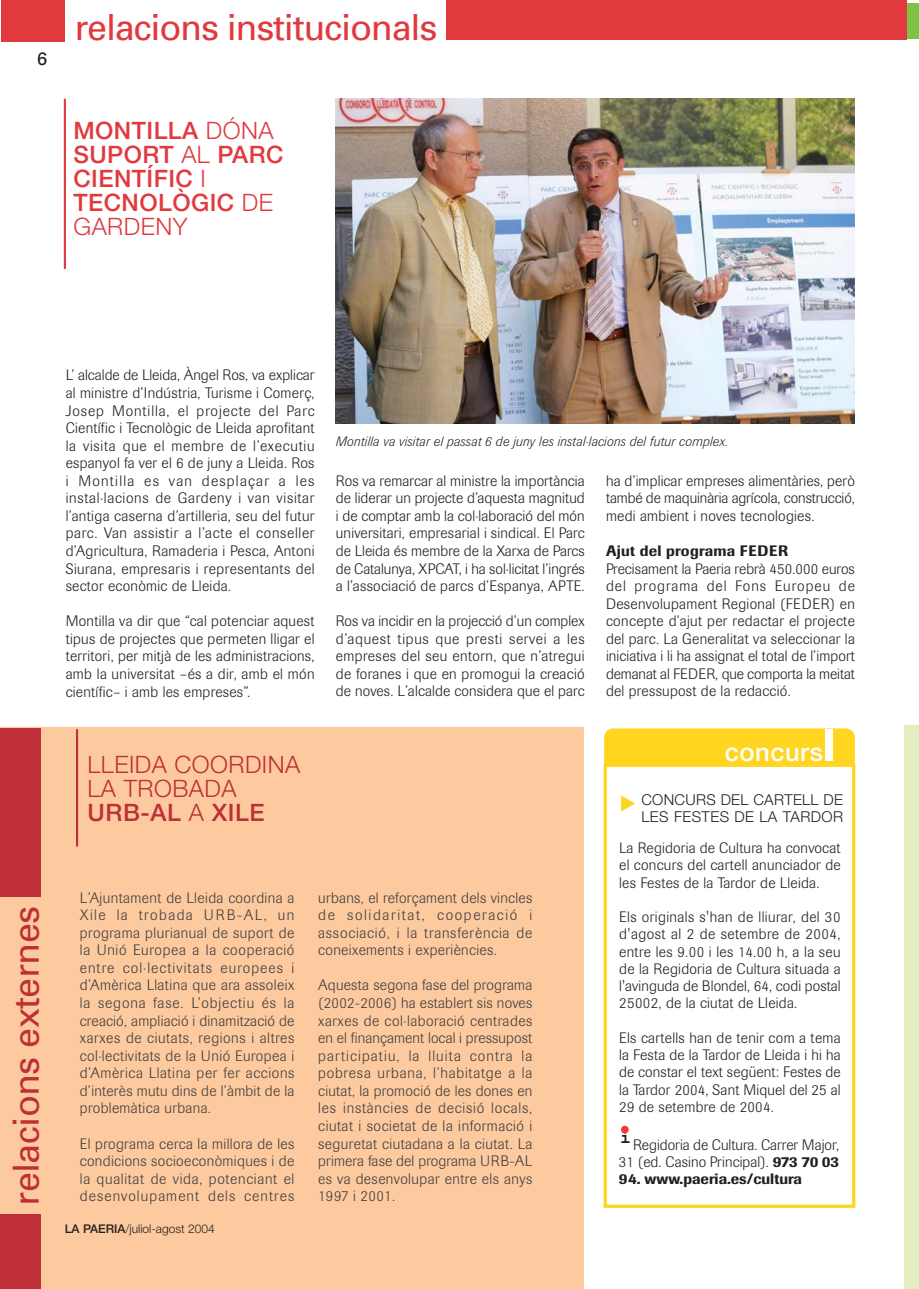
<style>
.page{position:relative;width:919px;height:1289px;background:#fff}
.page>*{position:absolute;margin:0;border:0;box-sizing:border-box;transform-origin:0 0}
.t1{font:36px "Univers";letter-spacing:-.035em;color:#e1393e}
.t2{font:36px "Univers";letter-spacing:-.015em;color:#be2f37}
.t3{font:500 25.5px "Helvetica Neue";letter-spacing:.02em;color:#fff}
.t4{font:500 24px/24px "Helvetica Neue";letter-spacing:.02em;color:#e1393e}
.t5{font:300 24px/24px "Helvetica Neue";letter-spacing:.02em;color:#be2f37}
.t6{font:18px "Univers";color:#231f20}
.t7{font:300 15px/17.5px "Imago";letter-spacing:.02em;color:#231f20;text-align:justify}
.t8{font:300 15px/17.5px "Imago";letter-spacing:.03em;color:#3f3d3d;text-align:justify}
.t9{font:300 15px/17.2px "Helvetica Neue";letter-spacing:.02em;color:#231f20}
.t10{font:500 15px "Imago";color:#231f20}
.t11{font:500 15px "Imago";letter-spacing:.02em;color:#231f20}
.t12{font:italic 300 13.5px "Imago";letter-spacing:.02em;color:#231f20}
.t13{font:300 12px "Helvetica Neue";color:#231f20}
.s1{font-weight:300}
.s2{font-weight:500}
</style>
<div class="page">
<div style="left:904px;top:725px;width:14px;height:563px;background:#e3eec0"></div>
<div style="left:0;top:727px;width:584px;height:561px;background:#fdca9f"></div>
<img style="left:335px;top:99px;width:519px;height:325px">
<hr style="left:64px;top:99px;width:2px;height:170px;background:#e1393e">
<hr style="left:76px;top:729px;width:2px;height:117px;background:#bf2f37">
<div style="left:1px;top:1214px;width:40px;height:74px;background:#be2f37"></div>
<div style="left:1px;top:728px;width:40px;height:168px;background:#be2f37"></div>
<div style="left:906px;top:3px;width:12px;height:36px;background:#7dc242"></div>
<div style="left:446px;top:0;width:460px;height:40px;background:#e1393e"></div>
<div style="left:1px;top:0;width:64px;height:42px;background:#e1393e"></div>
<div style="left:604px;top:728px;width:250px;height:55px;background:#ffd51f;border:3px solid #ffd51f;border-radius:7px"></div>
<div style="left:603px;top:763px;width:252px;height:444px;background:#fff;border:3px solid #ffd51f"></div>
<div style="left:824px;top:729px;width:8px;height:32px;background:#fff"></div>
<svg style="left:621px;top:795px;width:14px;height:16px"></svg>
<div style="left:621px;top:1126px;width:7px;height:6px;background:#ef3e33;border-radius:50%"></div>
<div style="left:621px;top:1125px;width:7px;height:8px;border:2px solid #ef3e33;border-radius:50%"></div>
<p class="t6" style="left:37px;top:52px;width:12px">6</p>
<h1 class="t1" style="left:74px;top:14px;width:364px">relacions institucionals</h1>
<h3 class="t4" style="left:73px;top:121px;width:211px">MONTILLA <span class="s1">DÓNA<br></span>SUPORT <span class="s1">AL</span> PARC<br>CIENTÍFIC <span class="s1">I<br></span>TECNOLÒGIC <span class="s1">DE<br>GARDENY</span></h3>
<h1 class="t2" style="left:13px;top:1205px;width:301px;rotate:-90deg">relacions externes</h1>
<p class="t7" style="left:66px;top:368px;width:250px">L’ alcalde de Lleida, Àngel Ros, va explicar al ministre d’Indústria, Turisme i Comerç, Josep Montilla, el projecte del Parc Científic i Tecnològic de Lleida aprofitant la visita que el membre de l’executiu espanyol fa ver el 6 de juny a Lleida. Ros i Montilla es van desplaçar a les instal·lacions de Gardeny i van visitar l’antiga caserna d’artilleria, seu del futur parc. Van assistir a l’acte el conseller d’Agricultura, Ramaderia i Pesca, Antoni Siurana, empresaris i representants del sector econòmic de Lleida.</p>
<p class="t7" style="left:66px;top:613px;width:250px">Montilla va dir que “cal potenciar aquest tipus de projectes que permeten lligar el territori, per mitjà de les administracions, amb la universitat –és a dir, amb el món científic– i amb les empreses”.</p>
<h3 class="t5" style="left:88px;top:754px;width:214px">LLEIDA COORDINA<br>LA TROBADA<br><span class="s2">URB-AL</span> A <span class="s2">XILE</span></h3>
<p class="t12" style="left:335px;top:436px;width:394px">Montilla va visitar el passat 6 de juny les instal·lacions del futur complex.</p>
<p class="t7" style="left:336px;top:473px;width:250px">Ros va remarcar al ministre la importància de liderar un projecte d’aquesta magnitud i de comptar amb la col·laboració del món universitari, empresarial i sindical. El Parc de Lleida és membre de la Xarxa de Parcs de Catalunya, XPCAT, i ha sol·licitat l’ingrés a l’associació de parcs d’Espanya, APTE.</p>
<p class="t7" style="left:336px;top:613px;width:250px">Ros va incidir en la projecció d’un complex d’aquest tipus que presti servei a les empreses del seu entorn, que n’atregui de foranes i que en promogui la creació de noves. L’alcalde considera que el parc</p>
<p class="t7" style="left:606px;top:473px;width:250px">ha d’implicar empreses alimentàries, però també de maquinària agrícola, construcció, medi ambient i noves tecnologies.</p>
<p class="t11" style="left:606px;top:545px;width:183px">Ajut del programa FEDER</p>
<p class="t7" style="left:606px;top:561px;width:250px">Precisament la Paeria rebrà 450.000 euros del programa del Fons Europeu de Desenvolupament Regional (FEDER) en concepte d’ajut per redactar el projecte del parc. La Generalitat va seleccionar la iniciativa i li ha assignat el total de l’import demanat al FEDER, que comporta la meitat del pressupost de la redacció.</p>
<h2 class="t3" style="left:724px;top:742px;width:100px">concurs</h2>
<p class="t9" style="left:641px;top:792px;width:203px">CONCURS DEL CARTELL DE<br>LES FESTES DE LA TARDOR</p>
<p class="t8" style="left:80px;top:890px;width:216px">L’Ajuntament de Lleida coordina a Xile la trobada URB-AL, un programa plurianual de suport de la Unió Europea a la cooperació entre col·lectivitats europees i d’Amèrica Llatina que ara assoleix la segona fase. L’objectiu és la creació, ampliació i dinamització de xarxes de ciutats, regions i altres col·lectivitats de la Unió Europea i d’Amèrica Llatina per fer accions d’interès mutu dins de l’àmbit de la problemàtica urbana.</p>
<p class="t8" style="left:80px;top:1135px;width:216px">El programa cerca la millora de les condicions socioeconòmiques i de la qualitat de vida, potenciant el desenvolupament dels centres</p>
<p class="t13" style="left:65px;top:1224px;width:152px"><span class="s2">LA PAERIA</span>/juliol-agost 2004</p>
<p class="t8" style="left:318px;top:890px;width:215px">urbans, el reforçament dels vincles de solidaritat, cooperació i associació, i la transferència de coneixements i experiències.</p>
<p class="t8" style="left:318px;top:977px;width:215px">Aquesta segona fase del programa (2002-2006) ha establert sis noves xarxes de col·laboració centrades en el finançament local i pressupost participatiu, la lluita contra la pobresa urbana, l’habitatge a la ciutat, la promoció de les dones en les instàncies de decisió locals, ciutat i societat de la informació i seguretat ciutadana a la ciutat. La primera fase del programa URB-AL es va desenvolupar entre els anys 1997 i 2001.</p>
<p class="t7" style="left:619px;top:840px;width:223px">La Regidoria de Cultura ha convocat el concurs del cartell anunciador de les Festes de la Tardor de Lleida.</p>
<p class="t7" style="left:619px;top:909px;width:223px">Els originals s'han de lliurar, del 30 d'agost al 2 de setembre de 2004, entre les 9.00 i les 14.00 h, a la seu de la Regidoria de Cultura situada a l'avinguda de Blondel, 64, codi postal 25002, de la ciutat de Lleida.</p>
<p class="t7" style="left:619px;top:1030px;width:223px">Els cartells han de tenir com a tema la Festa de la Tardor de Lleida i hi ha de constar el text següent: Festes de la Tardor 2004, Sant Miquel del 25 al 29 de setembre de 2004.</p>
<p class="t7" style="left:619px;top:1137px;width:222px"><sup>i</sup> Regidoria de Cultura. Carrer Major,<br>31 (ed. Casino Principal). <span class="s2">973 70 03</span></p>
<p class="t10" style="left:619px;top:1173px;width:184px">94. www.paeria.es/cultura</p>
</div>
